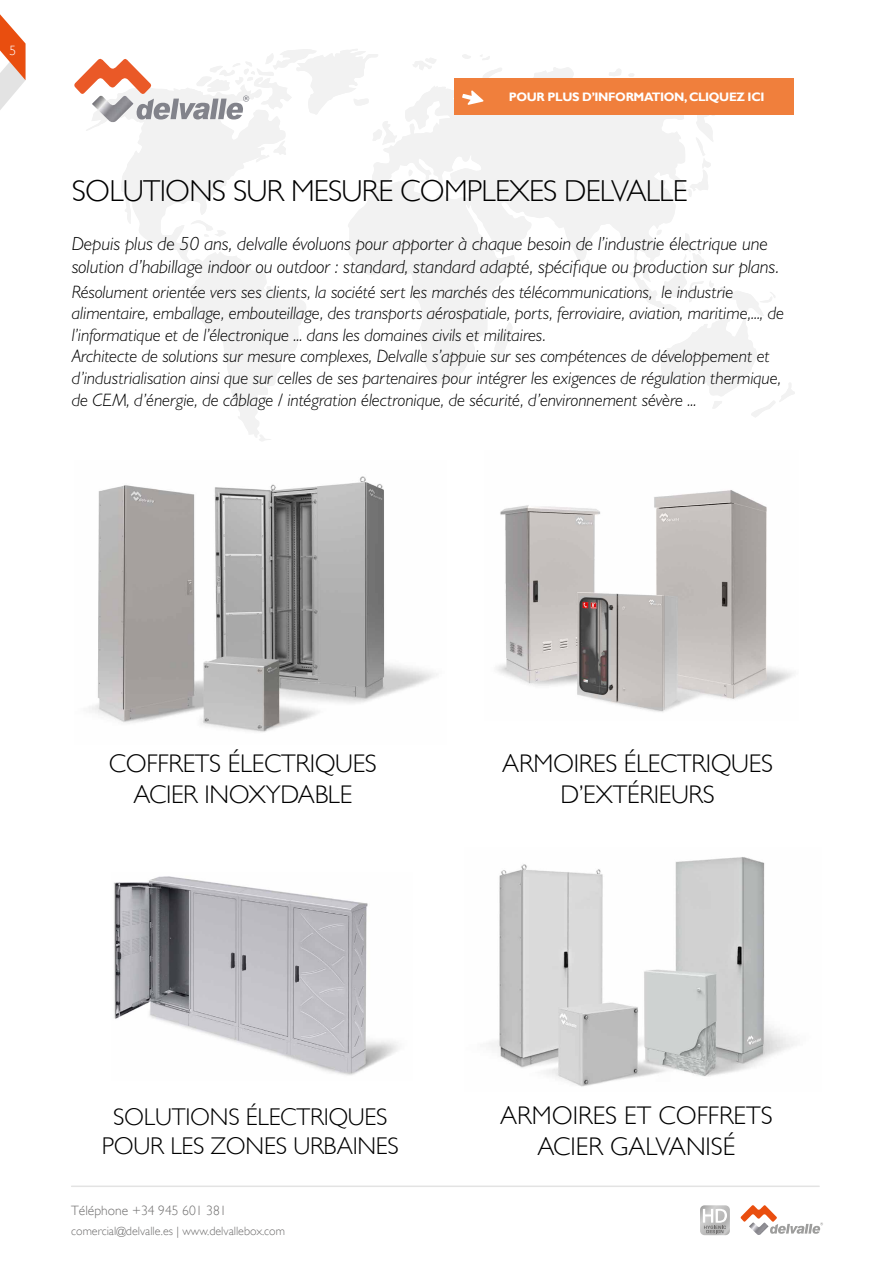
<style>
.page{position:relative;width:893px;height:1263px;background:#fff}
.page>*{position:absolute;margin:0;border:0;box-sizing:border-box;transform-origin:0 0}
.t1{font:300 30.3px "Gill Sans";letter-spacing:-.025em;color:#000}
.t2{font:300 25.5px/30.6px "Gill Sans";letter-spacing:-.01em;color:#000;text-align:center}
.t3{font:300 24.15px/29.1px "Gill Sans";letter-spacing:-.01em;color:#000;text-align:center}
.t4{font:italic 300 19.05px/23px "Gill Sans MT Pro";color:#000}
.t5{font:italic 300 18px/21.6px "Gill Sans MT Pro";color:#000}
.t6{font:300 13.5px "Gill Sans";color:#706f6f}
.t7{font:300 13.5px "Gill Sans";color:#fff}
.t8{font:700 12.3px "Gill Sans";letter-spacing:-.03em;color:#fff}
.t9{font:300 12px "Gill Sans";color:#706f6f}
.s1{font-style:inherit}
</style>
<div class="page">
<hr style="left:72px;top:1185px;width:747px;height:2px;background:#e3e3e3">
<svg style="left:0;top:14px;width:26px;height:96px"></svg>
<svg style="left:700px;top:1205px;width:30px;height:30px"></svg>
<svg style="left:740px;top:1205px;width:83px;height:29px"></svg>
<img style="left:749px;top:1222px;width:20px;height:13px">
<svg style="left:348px;top:67px;width:367px;height:317px;fill:#f2f2f2"></svg>
<svg style="left:121px;top:155px;width:185px;height:283px"></svg>
<svg style="left:494px;top:322px;width:19px;height:38px"></svg>
<svg style="left:608px;top:68px;width:13px;height:8px"></svg>
<svg style="left:586px;top:260px;width:6px;height:11px"></svg>
<svg style="left:412px;top:58px;width:24px;height:12px"></svg>
<svg style="left:462px;top:54px;width:9px;height:5px"></svg>
<svg style="left:687px;top:137px;width:24px;height:60px"></svg>
<svg style="left:408px;top:170px;width:5px;height:6px"></svg>
<svg style="left:628px;top:73px;width:6px;height:4px"></svg>
<svg style="left:267px;top:286px;width:4px;height:4px"></svg>
<svg style="left:191px;top:220px;width:35px;height:17px"></svg>
<svg style="left:420px;top:180px;width:5px;height:3px"></svg>
<svg style="left:480px;top:55px;width:10px;height:5px"></svg>
<svg style="left:629px;top:229px;width:166px;height:188px"></svg>
<img style="left:496px;top:490px;width:298px;height:222px">
<img style="left:89px;top:476px;width:348px;height:256px">
<div style="left:454px;top:78px;width:339px;height:37px;background:#f07f3c"></div>
<svg style="left:462px;top:68px;width:40px;height:37px"></svg>
<img style="left:488px;top:857px;width:307px;height:230px">
<svg style="left:74px;top:49px;width:323px;height:106px"></svg>
<img style="left:92px;top:95px;width:42px;height:27px">
<img style="left:114px;top:876px;width:284px;height:199px">
<p class="t7" style="left:10px;top:43px;width:8px">5</p>
<p class="t8" style="left:509px;top:90px;width:257px">POUR PLUS D’INFORMATION, CLIQUEZ ICI</p>
<h1 class="t1" style="left:72px;top:174px;width:617px">SOLUTIONS SUR MESURE COMPLEXES DELVALLE</h1>
<p class="t4" style="left:72px;top:232px;width:709px">Depuis plus de 50 ans, delvalle évoluons pour apporter à chaque besoin de l’industrie électrique une solution d’habillage indoor ou outdoor : standard, standard adapté, spécifique ou production sur plans.</p>
<p class="t5" style="left:72px;top:280px;width:714px">Résolument orientée vers ses clients, la société sert les marchés des télécommunications, le industrie alimentaire, emballage, embouteillage, des transports aérospatiale, ports, ferroviaire, aviation, maritime,..., de l’informatique et de l’électronique ... dans les domaines civils et militaires.<br>Architecte de solutions sur mesure complexes, Delvalle s’appuie sur ses compétences de développement et d’industrialisation ainsi que sur celles de ses partenaires pour intégrer les exigences de régulation thermique, de CEM, d’énergie, de câblage / intégration électronique, de sécurité, d’environnement sévère ...</p>
<h2 class="t2" style="left:109px;top:748px;width:270px">COFFRETS ÉLECTRIQUES<br>ACIER INOXYDABLE</h2>
<h2 class="t2" style="left:502px;top:748px;width:272px">ARMOIRES ÉLECTRIQUES<br>D’EXTÉRIEURS</h2>
<h3 class="t3" style="left:102px;top:1102px;width:299px">SOLUTIONS ÉLECTRIQUES<br>POUR LES ZONES URBAINES</h3>
<p class="t6" style="left:71px;top:1203px;width:157px"><span class="s1">Téléphone</span> +34 945 601 381</p>
<p class="t9" style="left:71px;top:1223px;width:215px">comercial@delvalle.es | www.delvallebox.com</p>
<h2 class="t2" style="left:500px;top:1100px;width:274px">ARMOIRES ET COFFRETS<br>ACIER GALVANISÉ</h2>
</div>
